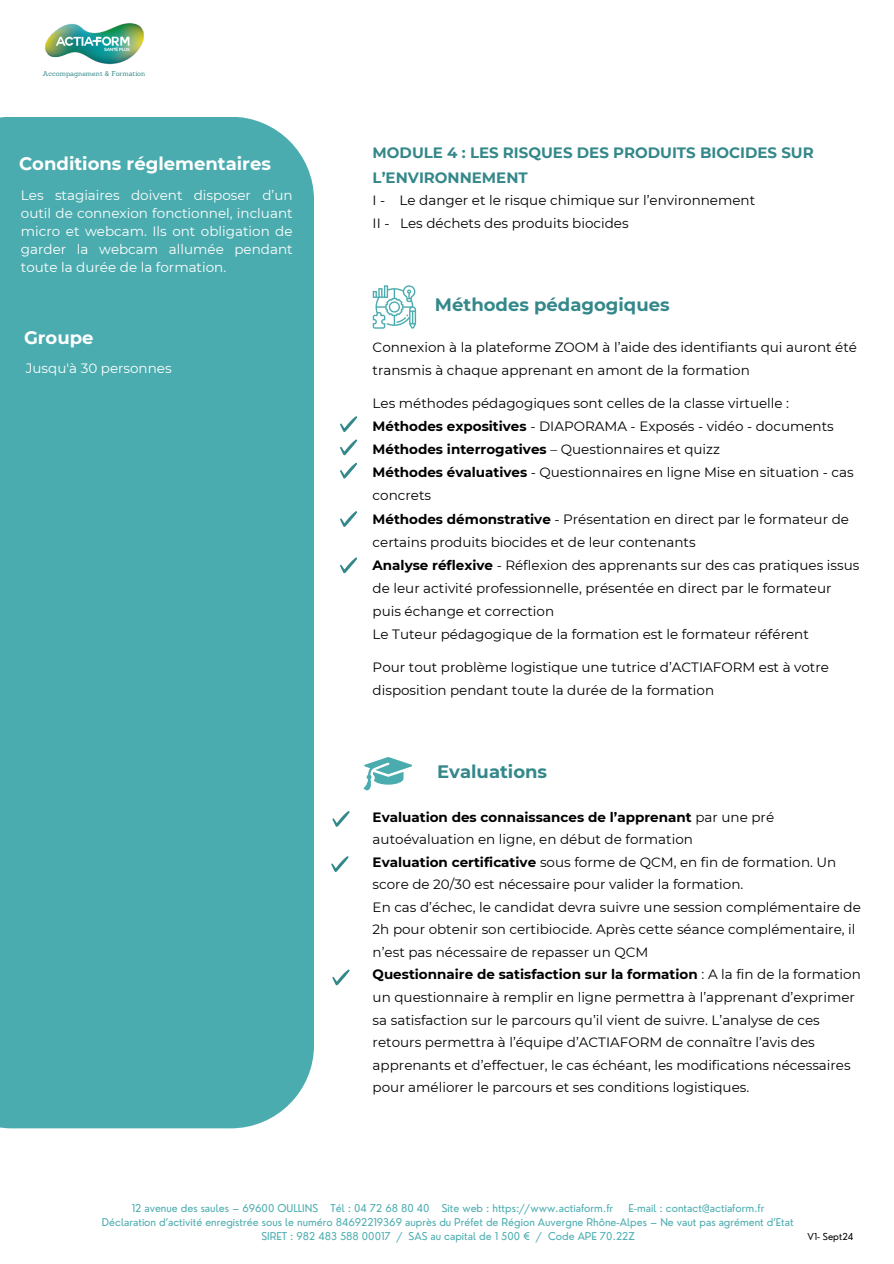
<style>
.page{position:relative;width:894px;height:1264px;background:#fff}
.page>*{position:absolute;margin:0;border:0;box-sizing:border-box;transform-origin:0 0}
.t1{font:700 18px "Montserrat";color:#34888a}
.t2{font:700 18px "Montserrat";color:#fff}
.t3{font:700 15px/24.8px "Montserrat";color:#34888a}
.t4{font:13.5px/22.5px "Montserrat";color:#000}
.t5{font:13.5px/18px "Montserrat";color:#fff;text-align:justify}
.t6{font:10.5px "Nourd";color:#4bacaf}
.t7{font:9.3px "Nourd";color:#000}
.t8{font:6.75px "Sanchez";color:#34888a}
.s1{font-weight:700}
</style>
<div class="page">
<div style="left:0;top:117px;width:314px;height:1011px;background:#4bacaf"></div>
<img style="left:45px;top:23px;width:99px;height:42px">
<svg style="left:340px;top:416px;width:17px;height:16px"></svg>
<svg style="left:340px;top:439px;width:17px;height:16px"></svg>
<svg style="left:340px;top:462px;width:17px;height:16px"></svg>
<svg style="left:340px;top:511px;width:17px;height:16px"></svg>
<svg style="left:340px;top:557px;width:17px;height:16px"></svg>
<svg style="left:332px;top:811px;width:17px;height:15px"></svg>
<svg style="left:331px;top:856px;width:17px;height:15px"></svg>
<svg style="left:332px;top:969px;width:17px;height:16px"></svg>
<svg style="left:363px;top:757px;width:48px;height:33px"></svg>
<svg style="left:372px;top:285px;width:44px;height:44px"></svg>
<p class="t8" style="left:43px;top:69px;width:104px">Accompagnement &amp; Formation</p>
<p class="t2" style="left:19px;top:153px;width:253px">Conditions réglementaires</p>
<p class="t5" style="left:21px;top:186px;width:273px">Les stagiaires doivent disposer d’un outil de connexion fonctionnel, incluant micro et webcam. Ils ont obligation de garder la webcam allumée pendant toute la durée de la formation.</p>
<p class="t2" style="left:24px;top:326px;width:71px">Groupe</p>
<p class="t5" style="left:26px;top:359px;width:147px">Jusqu'à 30 personnes</p>
<p class="t3" style="left:372px;top:140px;width:442px">MODULE 4 : LES RISQUES DES PRODUITS BIOCIDES SUR<br>L’ENVIRONNEMENT</p>
<p class="t4" style="left:372px;top:189px;width:384px">I - Le danger et le risque chimique sur l’environnement<br>II - Les déchets des produits biocides</p>
<h2 class="t1" style="left:435px;top:294px;width:236px">Méthodes pédagogiques</h2>
<h1 class="t4" style="left:372px;top:336px;width:485px;line-height:23px">Connexion à la plateforme ZOOM à l’aide des identifiants qui auront été transmis à chaque apprenant en amont de la formation</h1>
<h2 class="t4" style="left:372px;top:392px;width:488px;line-height:23px">Les méthodes pédagogiques sont celles de la classe virtuelle :<br><span class="s1">Méthodes expositives</span> - DIAPORAMA - Exposés - vidéo - documents <span class="s1">Méthodes interrogatives</span> – Questionnaires et quizz<br><span class="s1">Méthodes évaluatives</span> - Questionnaires en ligne Mise en situation - cas concrets<br><span class="s1">Méthodes démonstrative</span> - Présentation en direct par le formateur de certains produits biocides et de leur contenants<br><span class="s1">Analyse réflexive</span> - Réflexion des apprenants sur des cas pratiques issus de leur activité professionnelle, présentée en direct par le formateur puis échange et correction<br>Le Tuteur pédagogique de la formation est le formateur référent</h2>
<h2 class="t4" style="left:372px;top:655px;width:457px;line-height:23px">Pour tout problème logistique une tutrice d’ACTIAFORM est à votre disposition pendant toute la durée de la formation</h2>
<p class="t1" style="left:437px;top:760px;width:111px">Evaluations</p>
<h1 class="t4" style="left:372px;top:805px;width:489px"><span class="s1">Evaluation des connaissances de l’apprenant</span> par une pré autoévaluation en ligne, en début de formation<br><span class="s1">Evaluation certificative</span> sous forme de QCM, en fin de formation. Un score de 20/30 est nécessaire pour valider la formation.<br>En cas d’échec, le candidat devra suivre une session complémentaire de 2h pour obtenir son certibiocide. Après cette séance complémentaire, il n’est pas nécessaire de repasser un QCM<br><span class="s1">Questionnaire de satisfaction sur la formation</span> : A la fin de la formation un questionnaire à remplir en ligne permettra à l’apprenant d’exprimer sa satisfaction sur le parcours qu’il vient de suivre. L’analyse de ces retours permettra à l’équipe d’ACTIAFORM de connaître l’avis des apprenants et d’effectuer, le cas échéant, les modifications nécessaires pour améliorer le parcours et ses conditions logistiques.</h1>
<p class="t6" style="left:132px;top:1201px;width:482px">12 avenue des saules – 69600 OULLINS Tél : 04 72 68 80 40 Site web : https://www.actiaform.fr</p>
<p class="t6" style="left:628px;top:1201px;width:137px">E-mail : contact@actiaform.fr</p>
<p class="t6" style="left:102px;top:1215px;width:693px">Déclaration d’activité enregistrée sous le numéro 84692219369 auprès du Préfet de Région Auvergne Rhône-Alpes – Ne vaut pas agrément d’Etat</p>
<p class="t6" style="left:261px;top:1229px;width:375px">SIRET : 982 483 588 00017 / SAS au capital de 1 500 € / Code APE 70.22Z</p>
<p class="t7" style="left:807px;top:1230px;width:47px">V1- Sept24</p>
</div>
